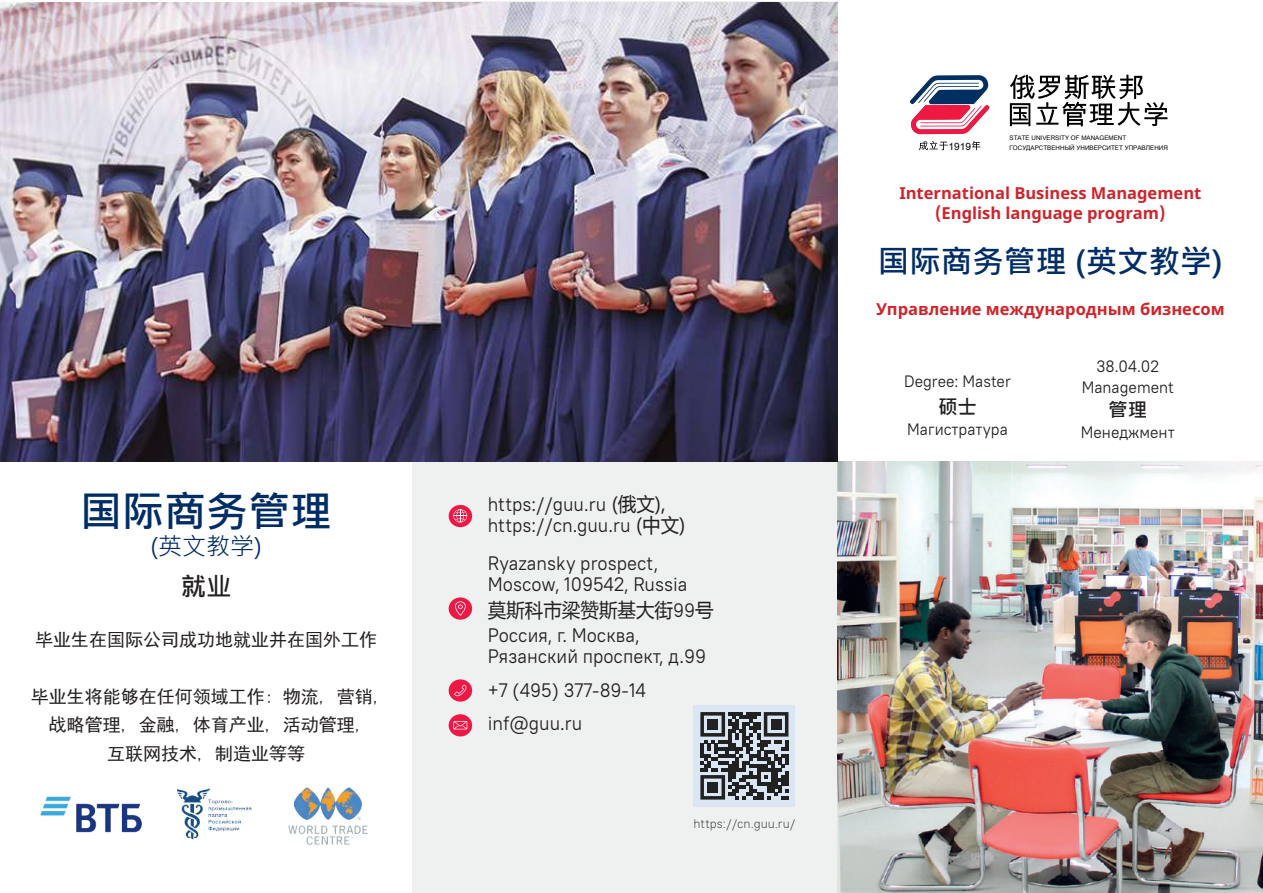
<style>
.page{position:relative;width:1263px;height:893px;background:#fff}
.page>*{position:absolute;margin:0;border:0;box-sizing:border-box;transform-origin:0 0}
.t1{font:700 42px "Microsoft Jheng Hei";color:#002d66}
.t2{font:700 31.5px "Microsoft Jheng Hei";color:#002d66}
.t3{font:700 25.5px "Microsoft Jheng Hei";color:#231f20}
.t4{font:24px "Microsoft Jheng Hei";color:#002d66}
.t5{font:19.5px/21px "PT Root UI";color:#231f20;scale:.95 1}
.t6{font:19.5px "Microsoft Ya Hei";color:#231f20;scale:.95 1}
.t7{font:700 19.5px "Microsoft Jheng Hei";color:#231f20}
.t8{font:18px/28.5px "Sim Hei";color:#231f20;text-align:center}
.t9{font:700 16.5px/19.8px "Noto Sans";color:#d1232a;text-align:center}
.t10{font:16.5px/21px "PT Root UI";color:#231f20;text-align:center;scale:.95 1}
.t11{font:300 12.45px "PT Root UI";color:#231f20}
.t12{font:10.05px "Arial Unicode MS";color:#000001}
.t13{font:6.3px "Arial Unicode MS";color:#000001}
.s1{font-family:"Microsoft Ya Hei"}
.s2{font-family:"PT Root UI"}
</style>
<div class="page">
<div style="left:412px;top:1px;width:426px;height:891px;background:#eef1ef"></div>
<svg style="left:910px;top:75px;width:80px;height:59px"></svg>
<svg style="left:919px;top:141px;width:29px;height:9px"></svg>
<svg style="left:972px;top:141px;width:8px;height:9px"></svg>
<svg style="left:1010px;top:74px;width:157px;height:52px"></svg>
<img style="left:838px;top:461px;width:425px;height:432px">
<img style="left:0;top:2px;width:838px;height:459px">
<img style="left:288px;top:787px;width:80px;height:58px">
<img style="left:40px;top:796px;width:102px;height:37px">
<img style="left:177px;top:788px;width:75px;height:52px">
<div style="left:449px;top:597px;width:23px;height:23px;background:#ed1845;border-radius:50%"></div>
<svg style="left:455px;top:601px;width:11px;height:15px"></svg>
<div style="left:449px;top:679px;width:23px;height:23px;background:#ed1845;border-radius:50%"></div>
<svg style="left:454px;top:685px;width:13px;height:11px"></svg>
<div style="left:449px;top:714px;width:23px;height:22px;background:#ed1845;border-radius:50%"></div>
<svg style="left:453px;top:721px;width:14px;height:8px"></svg>
<div style="left:449px;top:505px;width:23px;height:22px;background:#ed1845;border-radius:50%"></div>
<svg style="left:453px;top:509px;width:14px;height:13px"></svg>
<div style="left:693px;top:705px;width:102px;height:102px;background:#dbe6f4"></div>
<svg style="left:700px;top:712px;width:88px;height:88px"></svg>
<h1 class="t1" style="left:80px;top:485px;width:253px">国际商务管理</h1>
<p class="t4" style="left:151px;top:531px;width:113px">(英文教学)</p>
<h3 class="t3" style="left:181px;top:570px;width:53px">就业</h3>
<p class="t8" style="left:35px;top:625px;width:343px">毕业生在国际公司成功地就业并在国外工作</p>
<p class="t8" style="left:31px;top:682px;width:352px">毕业生将能够在任何领域工作: 物流, 营销,战略管理, 金融, 体育产业, 活动管理,<br>互联网技术, 制造业等等</p>
<p class="t5" style="left:488px;top:494px;width:209px">https://guu.ru <span class="s1">(俄文), </span>https://cn.guu.ru <span class="s1">(中文)</span></p>
<p class="t5" style="left:488px;top:553px;width:212px">Ryazansky prospect,<br>Moscow, 109542, Russia</p>
<p class="t6" style="left:488px;top:596px;width:239px">莫斯科市梁赞斯基大街<span class="s2">99</span>号</p>
<p class="t5" style="left:488px;top:624px;width:231px">Россия, г. Москва,<br>Рязанский проспект, д.99</p>
<p class="t5" style="left:488px;top:673px;width:168px;line-height:33.8px">+7 (495) 377-89-14 inf@guu.ru</p>
<p class="t11" style="left:693px;top:816px;width:103px">https://cn.guu.ru/</p>
<p class="t13" style="left:1009px;top:133px;width:118px">STATE UNIVERSITY OF MANAGEMENT</p>
<p class="t12" style="left:949px;top:139px;width:24px">1919</p>
<p class="t13" style="left:1009px;top:143px;width:160px">ГОСУДАРСТВЕННЫЙ УНИВЕРСИТЕТ УПРАВЛЕНИЯ</p>
<p class="t9" style="left:899px;top:184px;width:303px">International Business Management (English language program)</p>
<h2 class="t2" style="left:878px;top:242px;width:346px">国际商务管理 (英文教学)</h2>
<p class="t9" style="left:876px;top:299px;width:350px">Управление международным бизнесом</p>
<p class="t10" style="left:904px;top:371px;width:114px">Degree: Master</p>
<p class="t7" style="left:938px;top:395px;width:40px">硕士</p>
<p class="t10" style="left:907px;top:419px;width:107px">Магистратура</p>
<p class="t10" style="left:1082px;top:356px;width:98px">38.04.02<br>Management</p>
<p class="t7" style="left:1108px;top:397px;width:40px">管理</p>
<p class="t10" style="left:1081px;top:421px;width:100px">Менеджмент</p>
</div>
